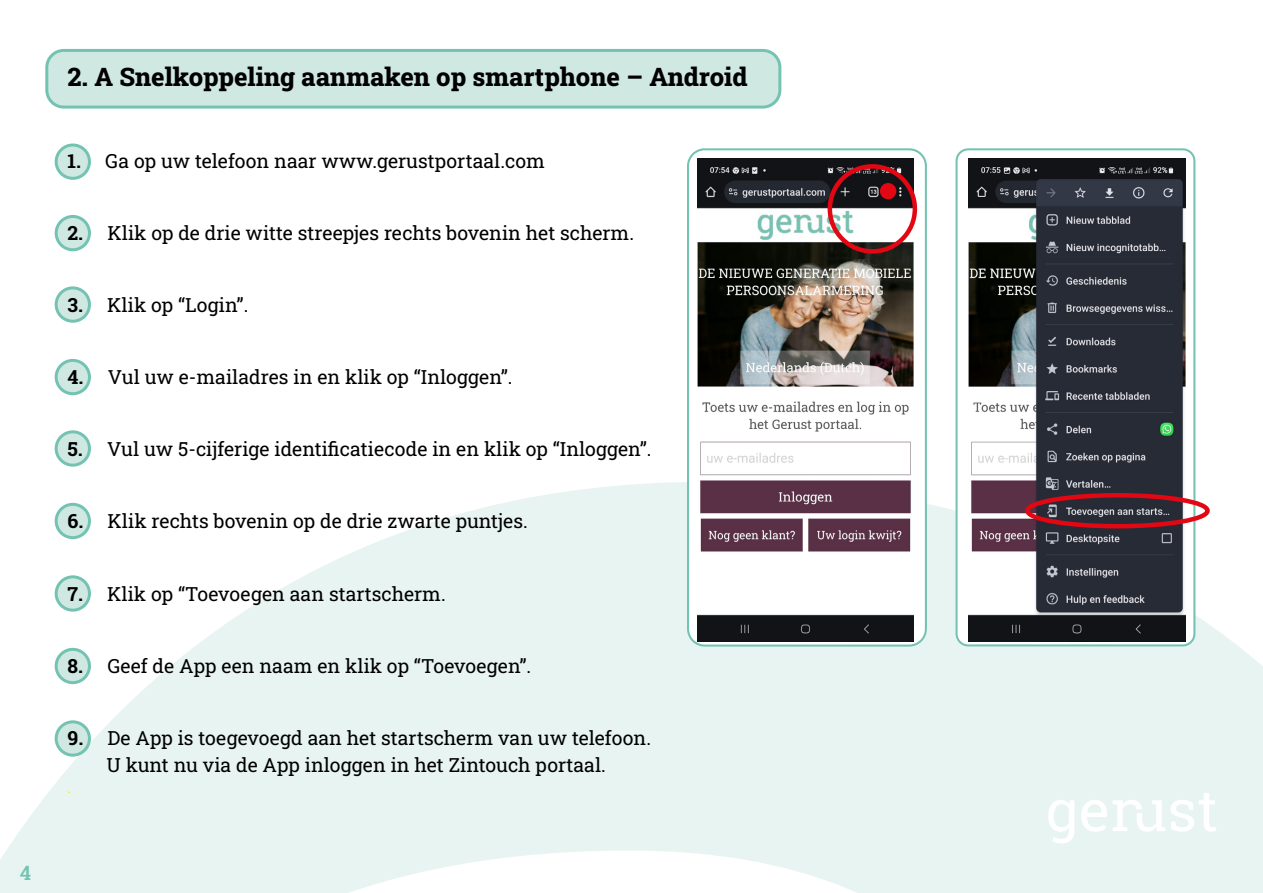
<style>
.page{position:relative;width:1263px;height:893px;background:#fff}
.page>*{position:absolute;margin:0;border:0;box-sizing:border-box;transform-origin:0 0}
.t1{font:800 25.5px "Roboto Slab";color:#000}
.t2{font:600 19.95px "Roboto Slab";color:#74c3b2}
.t3{font:19.5px/27px "Roboto Slab";color:#000;text-align:center}
.t4{font:14.55px "Roboto Slab";color:#ffed00}
.s1{font-weight:700}
</style>
<div class="page">
<svg style="left:0;top:482px;width:1263px;height:411px;fill:#e8f4f1"></svg>
<div style="left:56px;top:145px;width:33px;height:33px;background:#cfe8e1;border-radius:50%"></div>
<div style="left:55px;top:144px;width:36px;height:36px;border:3px solid #74c3b2;border-radius:50%"></div>
<div style="left:56px;top:216px;width:33px;height:34px;background:#cfe8e1;border-radius:50%"></div>
<div style="left:55px;top:215px;width:36px;height:36px;border:3px solid #74c3b2;border-radius:50%"></div>
<div style="left:56px;top:288px;width:33px;height:33px;background:#cfe8e1;border-radius:50%"></div>
<div style="left:55px;top:286px;width:36px;height:37px;border:3px solid #74c3b2;border-radius:50%"></div>
<div style="left:56px;top:360px;width:33px;height:34px;background:#cfe8e1;border-radius:50%"></div>
<div style="left:55px;top:359px;width:36px;height:36px;border:3px solid #74c3b2;border-radius:50%"></div>
<div style="left:56px;top:432px;width:33px;height:33px;background:#cfe8e1;border-radius:50%"></div>
<div style="left:55px;top:430px;width:36px;height:37px;border:3px solid #74c3b2;border-radius:50%"></div>
<div style="left:56px;top:504px;width:33px;height:34px;background:#cfe8e1;border-radius:50%"></div>
<div style="left:55px;top:503px;width:36px;height:36px;border:3px solid #74c3b2;border-radius:50%"></div>
<div style="left:56px;top:577px;width:33px;height:33px;background:#cfe8e1;border-radius:50%"></div>
<div style="left:55px;top:575px;width:36px;height:37px;border:3px solid #74c3b2;border-radius:50%"></div>
<div style="left:56px;top:649px;width:33px;height:34px;background:#cfe8e1;border-radius:50%"></div>
<div style="left:55px;top:648px;width:36px;height:36px;border:3px solid #74c3b2;border-radius:50%"></div>
<div style="left:56px;top:722px;width:33px;height:33px;background:#cfe8e1;border-radius:50%"></div>
<div style="left:55px;top:720px;width:36px;height:37px;border:3px solid #74c3b2;border-radius:50%"></div>
<div style="left:47px;top:50px;width:733px;height:57px;background:#cfe8e1;border-radius:17px"></div>
<div style="left:45px;top:49px;width:736px;height:60px;border:3px solid #74c3b2;border-radius:17px"></div>
<svg style="left:1048px;top:800px;width:26px;height:44px"></svg>
<svg style="left:1081px;top:793px;width:135px;height:39px"></svg>
<div style="left:688px;top:149px;width:238px;height:497px;background:#fff;border-radius:17px"></div>
<img style="left:697px;top:158px;width:217px;height:484px">
<div style="left:687px;top:148px;width:240px;height:499px;border:2px solid #74c3b2;border-radius:17px"></div>
<div style="left:827px;top:164px;width:90px;height:90px;border:4px solid #e30613;border-radius:50%"></div>
<div style="left:880px;top:183px;width:16px;height:16px;background:#e30613;border-radius:50%"></div>
<div style="left:956px;top:149px;width:238px;height:496px;background:#fff;border-radius:12px"></div>
<img style="left:968px;top:158px;width:217px;height:483px">
<div style="left:955px;top:148px;width:240px;height:498px;border:2px solid #74c3b2;border-radius:12px"></div>
<div style="left:1025px;top:493px;width:185px;height:35px;border:4px solid #e30613;border-radius:50%"></div>
<p class="t2" style="left:20px;top:859px;width:13px">4</p>
<h1 class="t1" style="left:67px;top:59px;width:682px">2. A Snelkoppeling aanmaken op smartphone – Android</h1>
<p class="t3" style="left:67px;top:147px;width:479px"><span class="s1">1.</span> Ga op uw telefoon naar www.gerustportaal.com</p>
<p class="t3" style="left:67px;top:219px;width:568px"><span class="s1">2.</span> Klik op de drie witte streepjes rechts bovenin het scherm.</p>
<p class="t3" style="left:67px;top:291px;width:182px"><span class="s1">3.</span> Klik op “Login”.</p>
<p class="t3" style="left:67px;top:363px;width:447px"><span class="s1">4.</span> Vul uw e-mailadres in en klik op “Inloggen”.</p>
<p class="t3" style="left:67px;top:435px;width:586px"><span class="s1">5.</span> Vul uw 5-cijferige identificatiecode in en klik op “Inloggen”.</p>
<p class="t3" style="left:67px;top:507px;width:462px"><span class="s1">6.</span> Klik rechts bovenin op de drie zwarte puntjes.</p>
<p class="t3" style="left:67px;top:580px;width:380px"><span class="s1">7.</span> Klik op “Toevoegen aan startscherm.</p>
<p class="t3" style="left:67px;top:652px;width:465px"><span class="s1">8.</span> Geef de App een naam en klik op “Toevoegen”.</p>
<p class="t3" style="left:67px;top:724px;width:585px"><span class="s1">9.</span> De App is toegevoegd aan het startscherm van uw telefoon.<br>U kunt nu via de App inloggen in het Zintouch portaal.</p>
<p class="t4" style="left:67px;top:778px;width:5px">.</p>
</div>
